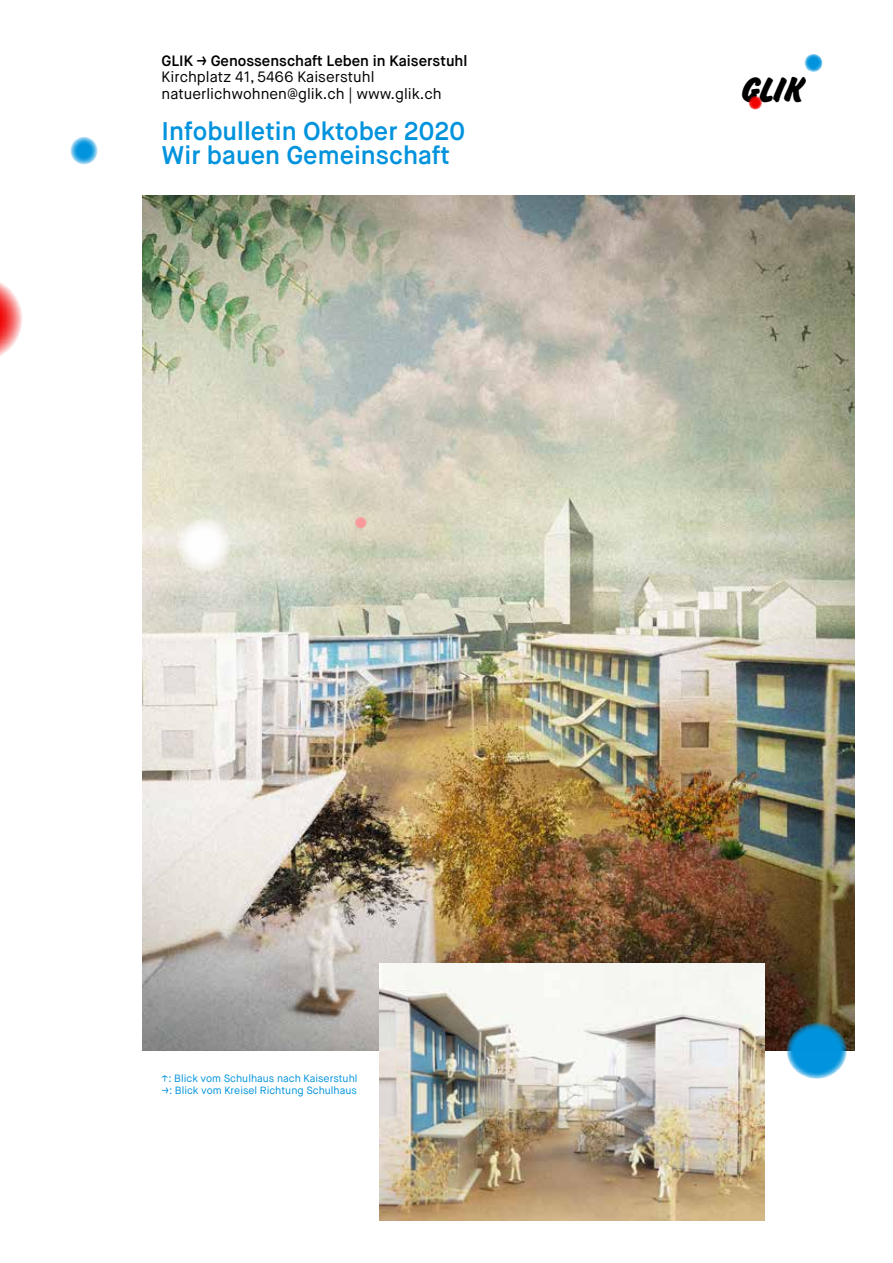
<style>
.page{position:relative;width:893px;height:1263px;background:#fff}
.page>*{position:absolute;margin:0;border:0;box-sizing:border-box;transform-origin:0 0}
.t1{font:37.05px "Brush Hand New";color:#000}
.t2{font:600 25.5px/24px "Maison Neue";color:#0093dd}
.t3{font:15px/16.5px "Maison Neue";color:#000}
.t4{font:600 15px "Maison Neue";color:#000}
.t5{font:10.5px "Maison Neue";color:#0093dd}
.s1{color:#009fe3}
</style>
<div class="page">
<img style="left:143px;top:196px;width:711px;height:854px">
<svg style="left:70px;top:137px;width:28px;height:27px"></svg>
<svg style="left:787px;top:1023px;width:60px;height:56px;background:#1894d2"></svg>
<div style="left:355px;top:517px;width:12px;height:11px;background:#f99999;border-radius:50%"></div>
<svg style="left:177px;top:517px;width:55px;height:55px"></svg>
<svg style="left:804px;top:54px;width:18px;height:18px"></svg>
<svg style="left:749px;top:96px;width:13px;height:13px"></svg>
<img style="left:379px;top:963px;width:385px;height:257px">
<svg style="left:0;top:282px;width:22px;height:74px"></svg>
<h3 class="t4" style="left:162px;top:51px;width:307px">GLIK → Genossenschaft Leben in Kaiserstuhl</h3>
<h3 class="t3" style="left:162px;top:69px;width:282px">Kirchplatz 41, 5466 Kaiserstuhl natuerlichwohnen@glik.ch | www.glik.ch</h3>
<h2 class="t2" style="left:162px;top:119px;width:305px">Infobulletin Oktober 2020<br>Wir bauen Gemeinschaft</h2>
<h1 class="t1" style="left:741px;top:67px;width:64px">GLIK</h1>
<p class="t5" style="left:162px;top:1072px;width:197px">↑: Blick vom Schulhaus nach Kaiserstuhl</p>
<p class="t5" style="left:162px;top:1084px;width:197px">→: Blick vom Kreisel Richtung Schulhau<span class="s1">s</span></p>
</div>
